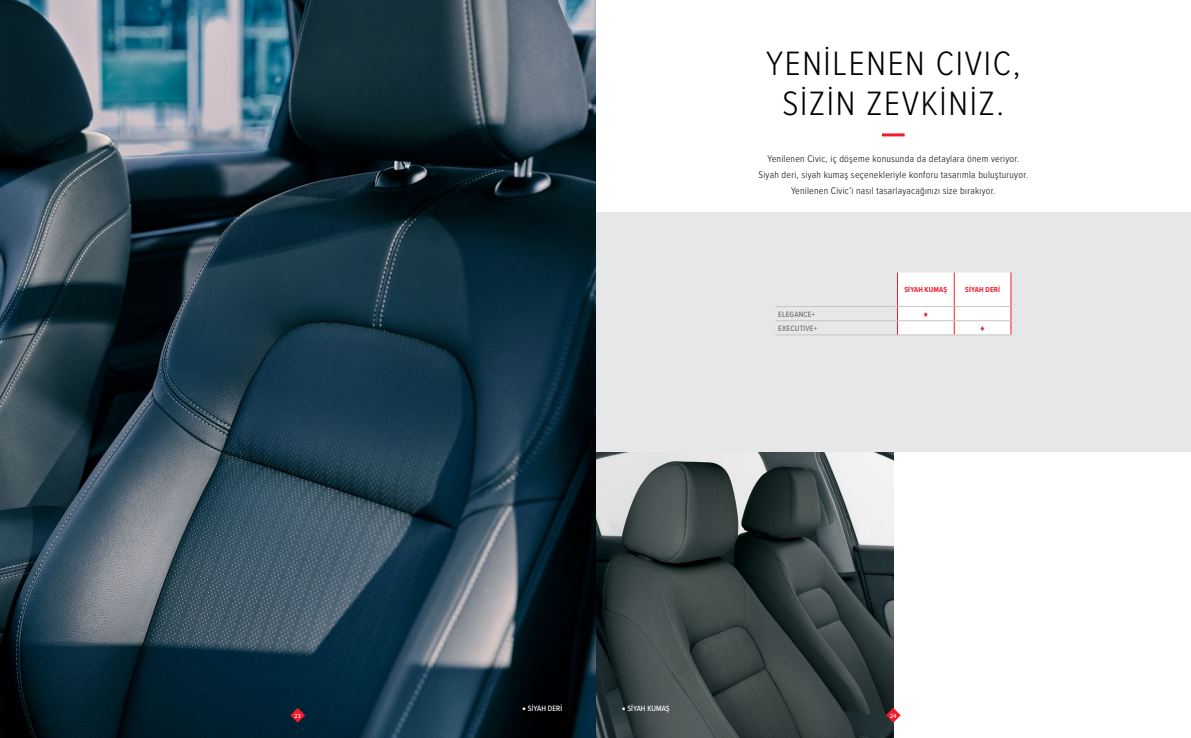
<style>
.page{position:relative;width:1191px;height:738px;background:#fff}
.page>*{position:absolute;margin:0;border:0;box-sizing:border-box;transform-origin:0 0}
.t1{font:300 35px/40px "Proxima Nova Cond";letter-spacing:.05em;color:#000;text-align:center}
.t2{font:300 10px/16px "Proxima Nova Cond";letter-spacing:.025em;color:#000;text-align:center}
.t3{font:500 8px "Proxima Nova Cond";color:#fff}
.t4{font:500 8px "Proxima Nova Cond";letter-spacing:.02em;color:#6d6e71}
.t5{font:8px "Arial";color:#ed1c2f}
.t6{font:700 7.5px "Proxima Nova Cond";letter-spacing:.02em;color:#ed1c2f}
.t7{font:500 6.1px "Proxima Nova Cond";color:#fff}
.s1{font-family:"Minion Pro";font-weight:600;font-size:10px}
</style>
<div class="page">
<div style="left:595px;top:213px;width:596px;height:238px;background:#e6e7e8"></div>
<img style="left:595px;top:451px;width:298px;height:286px">
<hr style="left:882px;top:133px;width:22px;height:3px;background:#ed1c2f">
<hr style="left:775px;top:306px;width:119px;height:1px;background:#c8c5c2">
<hr style="left:775px;top:320px;width:119px;height:1px;background:#c8c5c2">
<hr style="left:775px;top:334px;width:119px;height:1px;background:#c8c5c2">
<svg style="left:894px;top:272px;width:117px;height:63px;background:#fbf7f7"></svg>
<hr style="left:897px;top:334px;width:57px;height:1px;background:#c8c5c2">
<hr style="left:954px;top:334px;width:57px;height:1px;background:#c8c5c2">
<img style="left:0;top:0;width:595px;height:737px">
<svg style="left:885px;top:707px;width:15px;height:15px"></svg>
<svg style="left:290px;top:707px;width:15px;height:15px"></svg>
<h1 class="t1" style="left:766px;top:43px;width:256px">YENİLENEN CIVIC,<br>SİZİN ZEVKİNİZ.</h1>
<p class="t2" style="left:758px;top:150px;width:271px">Yenilenen Civic, iç döşeme konusunda da detaylara önem veriyor.<br>Siyah deri, siyah kumaş seçenekleriyle konforu tasarımla buluşturuyor.<br>Yenilenen Civic’i nasıl tasarlayacağınızı size bırakıyor.</p>
<p class="t6" style="left:904px;top:285px;width:44px">SİYAH KUMAŞ</p>
<p class="t6" style="left:965px;top:285px;width:36px">SİYAH DERİ</p>
<p class="t4" style="left:778px;top:309px;width:39px">ELEGANCE+</p>
<p class="t5" style="left:923px;top:308px;width:6px">♦</p>
<p class="t4" style="left:778px;top:323px;width:40px">EXECUTIVE+</p>
<p class="t5" style="left:980px;top:322px;width:6px">♦</p>
<p class="t3" style="left:522px;top:703px;width:41px"><span class="s1">•</span> SİYAH DERİ</p>
<p class="t3" style="left:621px;top:703px;width:49px"><span class="s1">•</span> SİYAH KUMAŞ</p>
<p class="t7" style="left:294px;top:711px;width:8px">23</p>
<p class="t7" style="left:890px;top:711px;width:8px">24</p>
</div>
